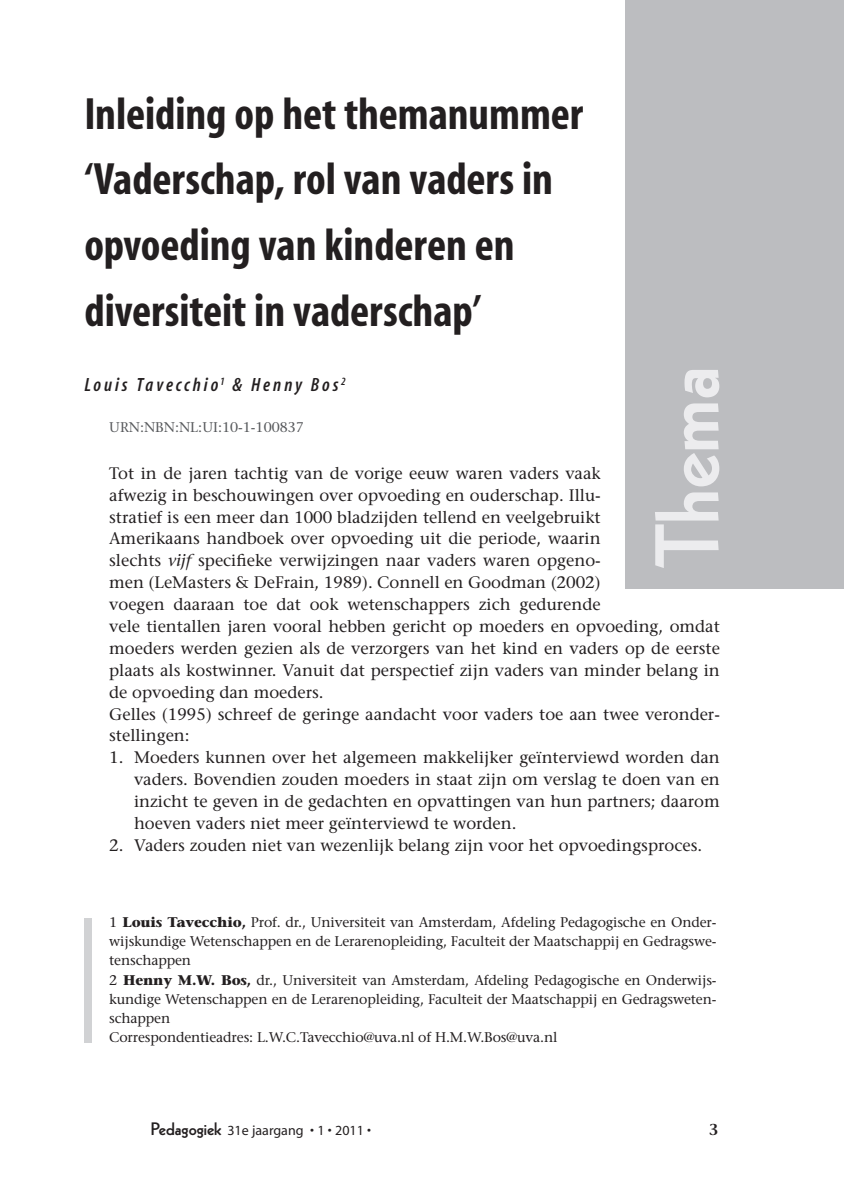
<style>
.page{position:relative;width:844px;height:1191px;background:#fff}
.page>*{position:absolute;margin:0;border:0;box-sizing:border-box;transform-origin:0 0}
.t1{font:800 87.5px "Kabel LT Std";color:#ececee}
.t2{font:45.5px/65.6px "Myriad MM 700 300";color:#231f20}
.t3{font:19.25px "Myriad MM It 565 300";letter-spacing:.15em;color:#231f20}
.t4{font:500 16.62px/21.9px "Stone Serif Std";color:#231f20}
.t5{font:600 15.75px "Stone Serif Std";color:#231f20}
.t6{font:500 14px/19.2px "Stone Serif Std";letter-spacing:-.01em;color:#231f20}
.t7{font:14px "Myriad MM 400 600";color:#231f20}
.t8{font:500 14px "Stone Serif Std";color:#57595c}
.s1{font-style:italic}
.s2{font-weight:700}
.s3{font-family:"Kabel LT Std";font-weight:800;font-size:17.5px}
</style>
<div class="page">
<div style="left:84px;top:918px;width:8px;height:124px;background:#d1d2d4"></div>
<div style="left:625px;top:0;width:218px;height:588px;background:#bcbdc0"></div>
<h2 class="t2" style="left:84px;top:83px;width:500px">Inleiding op het themanummer ‘Vaderschap, rol van vaders in opvoeding van kinderen en diversiteit in vaderschap’</h2>
<h1 class="t1" style="left:636px;top:566px;width:202px;rotate:-90deg">Thema</h1>
<p class="t3" style="left:84px;top:375px;width:263px">Louis Tavecchio<sup>1</sup> &amp; Henny Bos<sup>2</sup></p>
<p class="t8" style="left:109px;top:419px;width:196px">URN:NBN:NL:UI:10-1-100837</p>
<p class="t4" style="left:109px;top:462px;width:612px">Tot in de jaren tachtig van de vorige eeuw waren vaders vaak<br>afwezig in beschouwingen over opvoeding en ouderschap. Illu-<br>stratief is een meer dan 1000 bladzijden tellend en veelgebruikt<br>Amerikaans handboek over opvoeding uit die periode, waarin<br>slechts <span class="s1">vijf</span> specifieke verwijzingen naar vaders waren opgeno-<br>men (LeMasters &amp; DeFrain, 1989). Connell en Goodman (2002)<br>voegen daaraan toe dat ook wetenschappers zich gedurende<br>vele tientallen jaren vooral hebben gericht op moeders en opvoeding, omdat moeders werden gezien als de verzorgers van het kind en vaders op de eerste plaats als kostwinner. Vanuit dat perspectief zijn vaders van minder belang in de opvoeding dan moeders.<br>Gelles (1995) schreef de geringe aandacht voor vaders toe aan twee veronder&shy;stellingen:</p>
<p class="t4" style="left:134px;top:746px;width:587px;text-align:justify;text-indent:-25px">1. Moeders kunnen over het algemeen makkelijker geïnterviewd worden dan vaders. Bovendien zouden moeders in staat zijn om verslag te doen van en inzicht te geven in de gedachten en opvattingen van hun partners; daarom hoeven vaders niet meer geïnterviewd te worden.</p>
<p class="t4" style="left:109px;top:834px;width:594px">2. Vaders zouden niet van wezenlijk belang zijn voor het opvoedingsproces.</p>
<p class="t6" style="left:109px;top:912px;width:608px">1 <span class="s2">Louis Tavecchio,</span> Prof. dr., Universiteit van Amsterdam, Afdeling Pedagogische en Onder&shy;wijskundige Wetenschappen en de Lerarenopleiding, Faculteit der Maatschappij en Gedragswe&shy;tenschappen<br>2 <span class="s2">Henny M.W. Bos,</span> dr., Universiteit van Amsterdam, Afdeling Pedagogische en Onderwijs&shy;kundige Wetenschappen en de Lerarenopleiding, Faculteit der Maatschappij en Gedragsweten&shy;schappen<br>Correspondentieadres: L.W.C.Tavecchio@uva.nl of H.M.W.Bos@uva.nl</p>
<p class="t7" style="left:151px;top:1123px;width:222px"><span class="s3">Pedagogiek</span> 31e jaargang • 1 • 2011 •</p>
<p class="t5" style="left:708px;top:1120px;width:11px">3</p>
</div>
